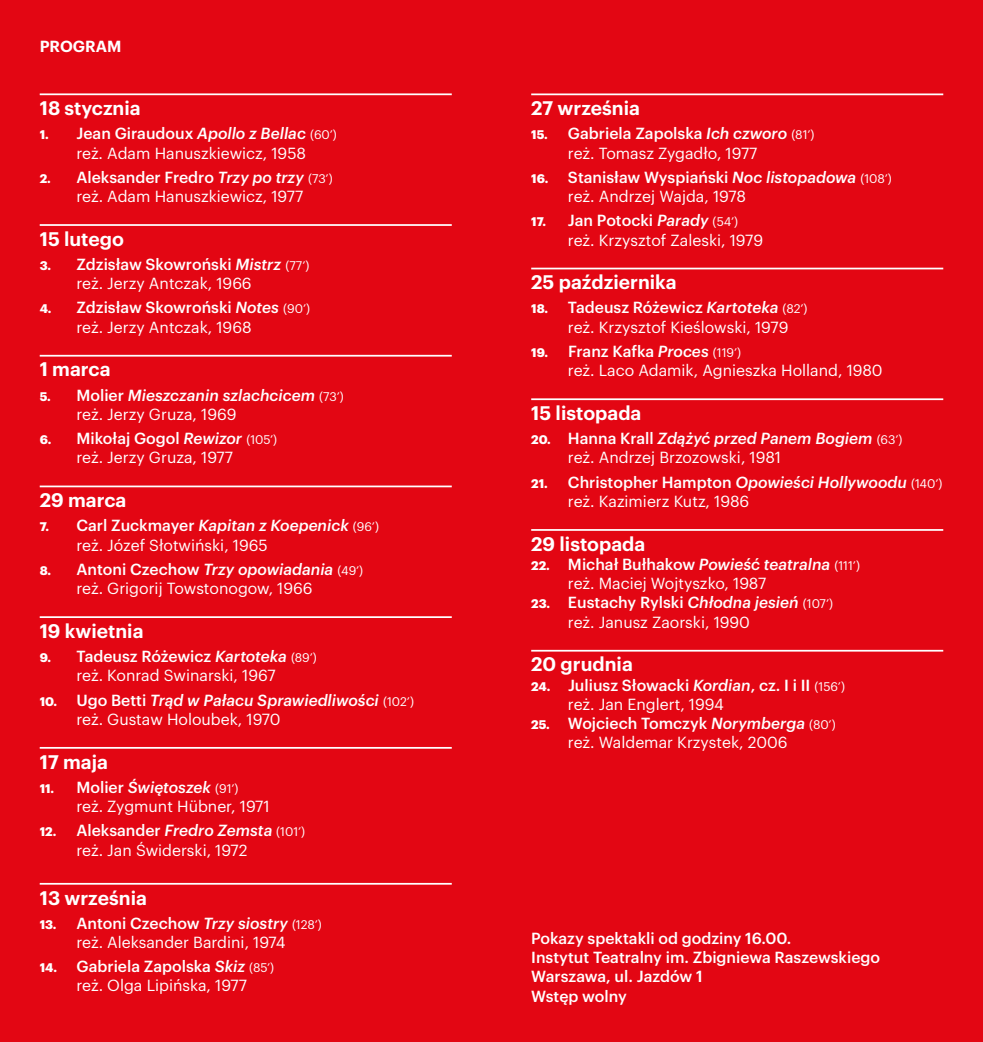
<style>
.page{position:relative;width:983px;height:1042px;background:#fff}
.page>*{position:absolute;margin:0;border:0;box-sizing:border-box;transform-origin:0 0}
.t1{font:600 19.25px "Graphik";color:#fff}
.t2{font:15.75px/19.2px "Graphik";color:#fff}
.t3{font:500 15.75px/19.2px "Graphik";color:#fff}
.t4{font:italic 500 15.75px/19.2px "Graphik";color:#fff}
.t5{font:600 15.75px "Graphik";color:#fff}
.s1{font-weight:700;font-size:12.25px}
.s2{font-weight:500}
.s3{font-weight:500;font-style:italic}
.s4{font-size:12.25px}
.s5{font-weight:700;font-style:normal;font-size:12.25px}
.s6{font-style:normal}
.s7{font-weight:400;font-style:normal;font-size:12.25px}
.s8{font-weight:400;font-style:normal}
.s9{font-style:italic}
.s10{font-weight:400;font-size:12.25px}
.s11{font-weight:400}
</style>
<div class="page">
<div style="left:0;top:0;width:982px;height:1042px;background:#e30613"></div>
<hr style="left:40px;top:93px;width:411px;height:2px;background:#fff">
<hr style="left:40px;top:224px;width:411px;height:2px;background:#fff">
<hr style="left:40px;top:355px;width:411px;height:2px;background:#fff">
<hr style="left:40px;top:485px;width:411px;height:2px;background:#fff">
<hr style="left:40px;top:616px;width:411px;height:2px;background:#fff">
<hr style="left:40px;top:747px;width:411px;height:2px;background:#fff">
<hr style="left:40px;top:883px;width:411px;height:1px;background:#fff">
<hr style="left:531px;top:93px;width:412px;height:2px;background:#fff">
<hr style="left:531px;top:268px;width:412px;height:1px;background:#fff">
<hr style="left:531px;top:398px;width:412px;height:2px;background:#fff">
<hr style="left:531px;top:529px;width:412px;height:2px;background:#fff">
<hr style="left:531px;top:650px;width:412px;height:1px;background:#fff">
<p class="t5" style="left:40px;top:34px;width:12px">PROGRA</p>
<p class="t5" style="left:107px;top:34px;width:16px">M</p>
<p class="t1" style="left:40px;top:93px;width:102px">18 stycznia</p>
<p class="t2" style="left:40px;top:123px;width:298px;text-align:center"><span class="s1">1.</span> <span class="s2">Jean Giraudoux</span> <span class="s3">Apollo z Bellac</span> <span class="s4">(60’) </span>reż. Adam Hanuszkiewicz, 1958</p>
<p class="t2" style="left:40px;top:166px;width:294px;text-align:center"><span class="s1">2.</span> <span class="s2">Aleksander Fredro</span> <span class="s3">Trzy po trzy</span> <span class="s4">(73’) </span>reż. Adam Hanuszkiewicz, 1977</p>
<p class="t1" style="left:40px;top:224px;width:86px">15 lutego</p>
<p class="t2" style="left:76px;top:253px;width:234px;text-indent:-37px"><span class="s1">3.</span> <span class="s2">Zdzisław Skowroński</span> <span class="s3">Mistrz</span> <span class="s4">(77’) </span>reż. Jerzy Antczak, 1966</p>
<p class="t2" style="left:76px;top:297px;width:235px;text-indent:-37px"><span class="s1">4.</span> <span class="s2">Zdzisław Skowroński</span> <span class="s3">Notes</span> <span class="s4">(90’) </span>reż. Jerzy Antczak, 1968</p>
<p class="t1" style="left:40px;top:355px;width:72px">1 marca</p>
<p class="t4" style="left:76px;top:384px;width:269px;text-indent:-37px"><span class="s5">5.</span> <span class="s6">Molier</span> Mieszczanin szlachcicem <span class="s7">(73’) </span><span class="s8">reż. Jerzy Gruza, 1969</span></p>
<p class="t2" style="left:40px;top:427px;width:239px;text-align:center"><span class="s1">6.</span> <span class="s2">Mikołaj Gogol</span> <span class="s3">Rewizor</span> <span class="s4">(105’) </span>reż. Jerzy Gruza, 1977</p>
<p class="t1" style="left:40px;top:485px;width:88px">29 marca</p>
<p class="t2" style="left:76px;top:515px;width:304px;text-indent:-37px"><span class="s1">7.</span> <span class="s2">Carl Zuckmayer</span> <span class="s3">Kapitan z Koepenick</span> <span class="s4">(96’) </span>reż. Józef Słotwiński, 1965</p>
<p class="t2" style="left:76px;top:558px;width:288px;text-indent:-37px"><span class="s1">8.</span> <span class="s2">Antoni Czechow</span> <span class="s3">Trzy opowiadania</span> <span class="s4">(49’) </span>reż. Grigorij Towstonogow, 1966</p>
<p class="t1" style="left:40px;top:616px;width:105px">19 kwietnia</p>
<p class="t2" style="left:40px;top:645px;width:278px;text-align:center"><span class="s1">9.</span> <span class="s2">Tadeusz Różewicz</span> <span class="s3">Kartoteka</span> <span class="s4">(89’) </span>reż. Konrad Swinarski, 1967</p>
<p class="t4" style="left:76px;top:689px;width:339px;text-indent:-37px"><span class="s5">10.</span> <span class="s6">Ugo Betti</span> Trąd w Pałacu Sprawiedliwości <span class="s7">(102’) </span><span class="s8">reż. Gustaw Holoubek, 1970</span></p>
<p class="t1" style="left:40px;top:747px;width:70px">17 maja</p>
<p class="t2" style="left:76px;top:776px;width:195px;text-indent:-37px"><span class="s1">11.</span> <span class="s2">Molier</span> <span class="s3">Świętoszek</span> <span class="s4">(91’)<br></span>reż. Zygmunt Hübner, 1971</p>
<p class="t2" style="left:76px;top:819px;width:230px;text-indent:-37px"><span class="s1">12.</span> <span class="s2">Aleksander</span> <span class="s3">Fredro Zemsta</span> <span class="s4">(101’) </span>reż. Jan Świderski, 1972</p>
<p class="t1" style="left:40px;top:883px;width:109px">13 września</p>
<p class="t2" style="left:40px;top:912px;width:283px;text-align:center"><span class="s1">13.</span> <span class="s2">Antoni Czechow</span> <span class="s3">Trzy siostry</span> <span class="s4">(128’) </span>reż. Aleksander Bardini, 1974</p>
<p class="t2" style="left:76px;top:955px;width:199px;text-indent:-37px"><span class="s1">14.</span> <span class="s2">Gabriela Zapolska</span> <span class="s3">Skiz</span> <span class="s4">(85’) </span>reż. Olga Lipińska, 1977</p>
<p class="t1" style="left:531px;top:93px;width:110px">27 września</p>
<p class="t2" style="left:568px;top:123px;width:248px;text-indent:-37px"><span class="s1">15.</span> <span class="s2">Gabriela Zapolska</span> <span class="s3">Ich czworo</span> <span class="s4">(81’) </span>reż. Tomasz Zygadło, 1977</p>
<p class="t2" style="left:568px;top:166px;width:325px;text-indent:-37px"><span class="s1">16.</span> <span class="s2">Stanisław Wyspiański</span> <span class="s3">Noc listopadowa</span> <span class="s4">(108’) </span>reż. Andrzej Wajda, 1978</p>
<p class="t2" style="left:568px;top:210px;width:197px;text-indent:-37px"><span class="s1">17.</span> <span class="s2">Jan Potocki</span> <span class="s3">Parady</span> <span class="s4">(54’) </span>reż. Krzysztof Zaleski, 1979</p>
<p class="t1" style="left:531px;top:267px;width:147px">25 października</p>
<p class="t2" style="left:568px;top:297px;width:241px;text-indent:-37px"><span class="s1">18.</span> <span class="s2">Tadeusz Różewicz</span> <span class="s3">Kartoteka</span> <span class="s4">(82’) </span>reż. Krzysztof Kieślowski, 1979</p>
<p class="t2" style="left:568px;top:340px;width:316px;text-indent:-37px"><span class="s1">19.</span> <span class="s2">Franz Kafka</span> <span class="s3">Proces</span> <span class="s4">(119’)<br></span>reż. Laco Adamik, Agnieszka Holland, 1980</p>
<p class="t1" style="left:531px;top:398px;width:112px">15 listopada</p>
<p class="t2" style="left:568px;top:427px;width:336px;text-indent:-37px"><span class="s1">20.</span> <span class="s2">Hanna Krall</span> <span class="s3">Zdążyć przed Panem Bogiem</span> <span class="s4">(63’) </span>reż. Andrzej Brzozowski, 1981</p>
<p class="t2" style="left:568px;top:471px;width:376px;text-indent:-37px"><span class="s1">21.</span> <span class="s2">Christopher Hampton</span> <span class="s3">Opowieści Hollywoodu</span> <span class="s4">(140’) </span>reż. Kazimierz Kutz, 1986</p>
<p class="t1" style="left:531px;top:529px;width:116px">29 listopada</p>
<p class="t2" style="left:568px;top:553px;width:293px;text-indent:-37px"><span class="s1">22.</span> <span class="s2">Michał Bułhakow</span> <span class="s3">Powieść teatralna</span> <span class="s4">(111’) </span>reż. Maciej Wojtyszko, 1987</p>
<p class="t2" style="left:568px;top:592px;width:266px;text-indent:-37px"><span class="s1">23.</span> <span class="s2">E ustachy Rylski</span> <span class="s3">Chłodna jesień</span> <span class="s4">(107’) </span>reż. Janusz Zaorski, 1990</p>
<p class="t1" style="left:531px;top:650px;width:103px">20 grudnia</p>
<p class="t3" style="left:568px;top:674px;width:278px;text-indent:-37px"><span class="s1">24.</span> Juliusz Słowacki <span class="s9">Kordian</span>, cz. I i II <span class="s10">(156’) </span><span class="s11">reż. Jan Englert, 1994</span></p>
<p class="t2" style="left:568px;top:712px;width:269px;text-indent:-37px"><span class="s1">25.</span> <span class="s2">Wojciech Tomczyk</span> <span class="s3">Norymberga</span> <span class="s4">(80’) </span>reż. Waldemar Krzystek, 2006</p>
<p class="t3" style="left:531px;top:927px;width:350px">Pokazy spektakli od godziny 16.00.<br>I nstytut Teatralny im. Zbigniewa Raszewskiego<br>Warszawa, ul. Jazdów 1<br>Wstęp wolny</p>
</div>
